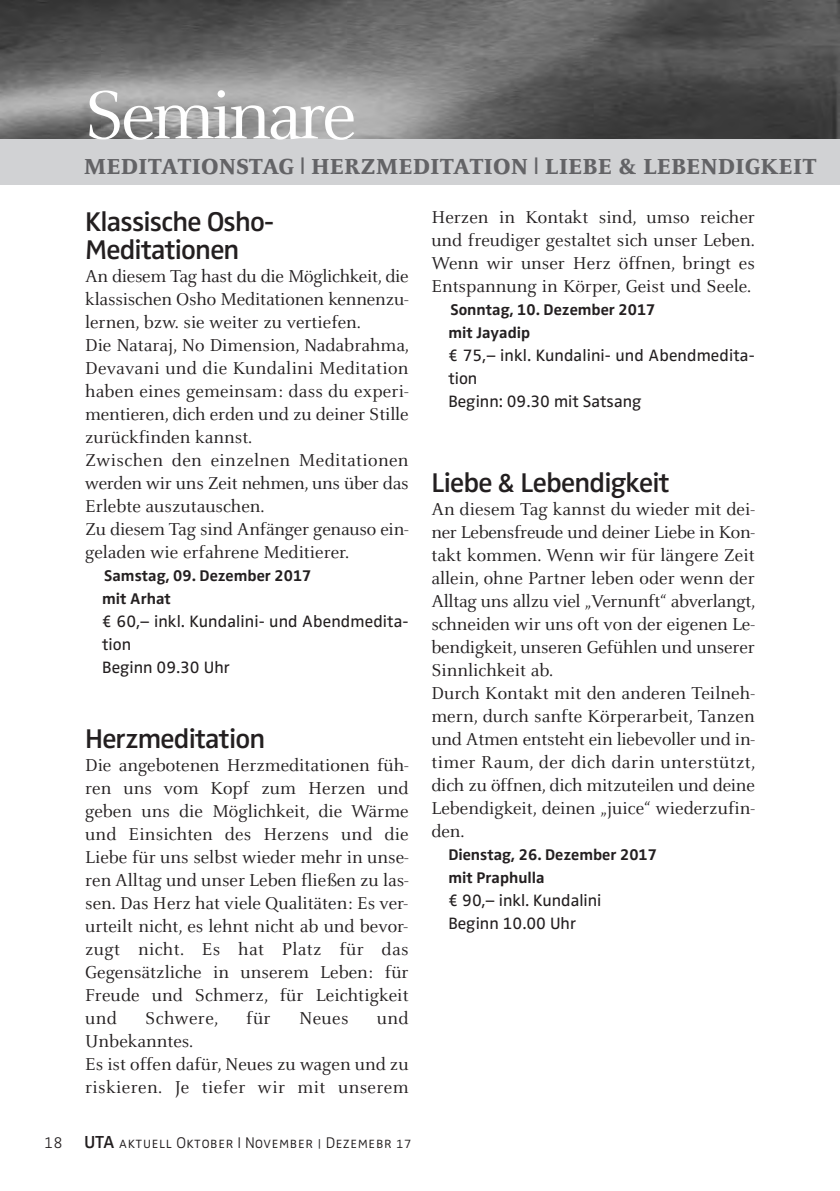
<style>
.page{position:relative;width:840px;height:1191px;background:#fff}
.page>*{position:absolute;margin:0;border:0;box-sizing:border-box;transform-origin:0 0}
.t1{font:76px "Celeste";letter-spacing:-.05em;color:#fff}
.t2{font:600 28px/28px "Zwo";letter-spacing:-.03em;color:#231f20}
.t3{font:800 24px "Celeste";color:#636366}
.t4{font:19px/23px "Celeste";color:#231f20}
.t5{font:19px "Celeste";letter-spacing:.02em;color:#231f20}
.t6{font:17px/23px "Zwo";color:#231f20}
.t7{font:700 16px/23px "Zwo";color:#231f20}
.t8{font:16px "Zwo Light SC";color:#231f20}
.s1{font-family:"Zwo";font-weight:300}
.s2{font-family:"Zwo Semi Bold SC";font-size:18px}
</style>
<div class="page">
<div style="left:0;top:139px;width:839px;height:45px;background:#d1d2d4"></div>
<img style="left:0;top:0;width:839px;height:139px">
<h1 class="t1" style="left:84px;top:73px;width:273px">Seminare</h1>
<p class="t3" style="left:84px;top:153px;width:733px">MEDITATIONSTAG | HERZMEDITATION | LIEBE &amp; LEBENDIGKEIT</p>
<h2 class="t2" style="left:85px;top:208px;width:190px">Klassische Osho-<br>Meditationen</h2>
<p class="t4" style="left:85px;top:264px;width:325px">An diesem Tag hast du die Möglichkeit, die klassischen Osho Meditationen kennenzu&shy;lernen, bzw. sie weiter zu vertiefen.<br>Die Nataraj, No Dimension, Nadabrahma, Devavani und die Kundalini Meditation haben eines gemeinsam: dass du experi&shy;mentieren, dich erden und zu deiner Stille zurückfinden kannst.<br>Zwischen den einzelnen Meditationen werden wir uns Zeit nehmen, uns über das Erlebte auszutauschen.<br>Zu diesem Tag sind Anfänger genauso ein&shy;geladen wie erfahrene Meditierer.</p>
<p class="t7" style="left:102px;top:564px;width:211px">Samstag, 09. Dezember 2017 mit Arhat</p>
<p class="t6" style="left:102px;top:609px;width:308px">€ 60,– inkl. Kundalini- und Abendmedita&shy;tion<br>Beginn 09.30 Uhr</p>
<h2 class="t2" style="left:85px;top:725px;width:182px">Herzmeditation</h2>
<p class="t4" style="left:85px;top:754px;width:325px;text-align:justify">Die angebotenen Herzmeditationen füh&shy;ren uns vom Kopf zum Herzen und geben uns die Möglichkeit, die Wärme und Einsichten des Herzens und die Liebe für uns selbst wieder mehr in unse&shy;ren Alltag und unser Leben fließen zu las&shy;sen. Das Herz hat viele Qualitäten: Es ver&shy;urteilt nicht, es lehnt nicht ab und bevor&shy;zugt nicht. Es hat Platz für das Gegensätzliche in unserem Leben: für Freude und Schmerz, für Leichtigkeit und</p>
<p class="t5" style="left:145px;top:1008px;width:75px">Schwere,</p>
<p class="t4" style="left:246px;top:1007px;width:26px">für</p>
<p class="t4" style="left:299px;top:1007px;width:51px">Neues</p>
<p class="t4" style="left:376px;top:1007px;width:33px">und</p>
<p class="t4" style="left:85px;top:1030px;width:325px">Unbekanntes.<br>Es ist offen dafür, Neues zu wagen und zu riskieren. Je tiefer wir mit unserem</p>
<p class="t8" style="left:44px;top:1134px;width:369px"><span class="s1">18</span> <span class="s2">UTA</span> aktuell Oktober I November | Dezemebr 17</p>
<p class="t4" style="left:431px;top:206px;width:325px;text-align:justify">Herzen in Kontakt sind, umso reicher und freudiger gestaltet sich unser Leben.<br>Wenn wir unser Herz öffnen, bringt es Entspannung in Körper, Geist und Seele.</p>
<p class="t7" style="left:448px;top:298px;width:208px">Sonntag, 10. Dezember 2017 mit Jayadip</p>
<p class="t6" style="left:448px;top:344px;width:308px">€ 75,– inkl. Kundalini- und Abendmedita&shy;tion<br>Beginn: 09.30 mit Satsang</p>
<h2 class="t2" style="left:431px;top:468px;width:240px">Liebe &amp; Lebendigkeit</h2>
<p class="t4" style="left:431px;top:497px;width:325px">An diesem Tag kannst du wieder mit dei&shy;ner Lebensfreude und deiner Liebe in Kon&shy;takt kommen. Wenn wir für längere Zeit allein, ohne Partner leben oder wenn der Alltag uns allzu viel „Vernunft“ abverlangt, schneiden wir uns oft von der eigenen Le&shy;bendigkeit, unseren Gefühlen und unserer Sinnlichkeit ab.<br>Durch Kontakt mit den anderen Teilneh&shy;mern, durch sanfte Körperarbeit, Tanzen und Atmen entsteht ein liebevoller und in&shy;timer Raum, der dich darin unterstützt, dich zu öffnen, dich mitzuteilen und deine Lebendigkeit, deinen „juice“ wiederzufin&shy;den.</p>
<p class="t7" style="left:448px;top:842px;width:210px">Dienstag, 26. Dezember 2017 mit Praphulla</p>
<p class="t6" style="left:448px;top:888px;width:154px">€ 90,– inkl. Kundalini<br>Beginn 10.00 Uhr</p>
</div>
